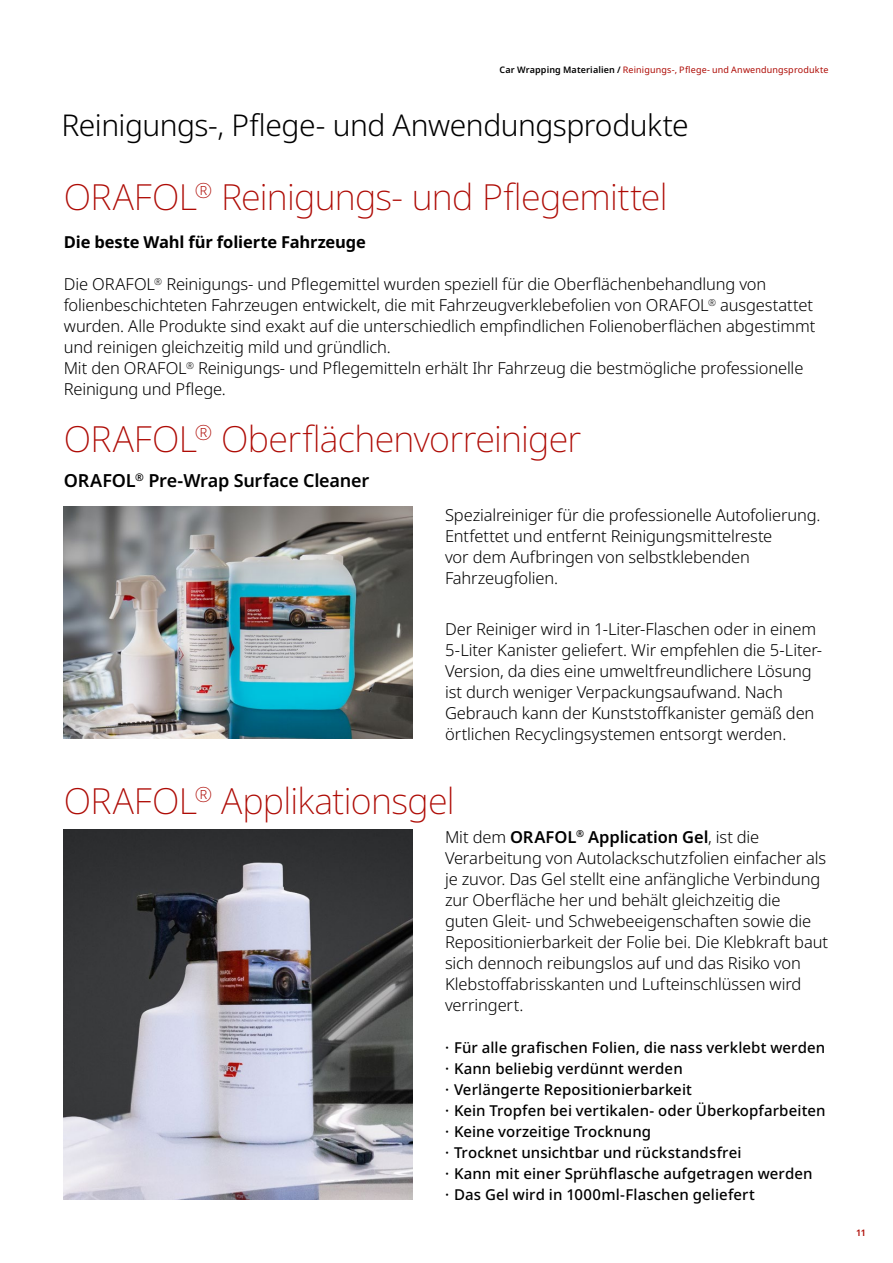
<style>
.page{position:relative;width:893px;height:1263px;background:#fff}
.page>*{position:absolute;margin:0;border:0;box-sizing:border-box;transform-origin:0 0}
.Sub_heading{font:200 36px "Noto Sans";letter-spacing:-.02em;color:#ae0b05}
.Heading{font:300 30px "Noto Sans";letter-spacing:-.015em;color:#000}
.Bold_Header_body_text{font:600 18px "Noto Sans";letter-spacing:-.015em;color:#000}
.Introduction_paragraph{font:300 16.5px/21px "Noto Sans";letter-spacing:-.01em;color:#000}
.Bold_Header_body_text-2{font:300 16.5px/21px "Noto Sans";letter-spacing:-.01em;color:#000}
.Sub_heading-2{font:700 16.5px "Noto Sans";letter-spacing:-.01em;color:#000}
.Introduction_paragraph-2{font:500 15px/21px "Noto Sans";letter-spacing:.005em;color:#000}
.t1{font:9px "Noto Sans";letter-spacing:.015em;color:#ae0b05}
.t2{font:600 9px "Noto Sans";color:#ae0b05}
.s1{font-weight:600;color:#000}
.s2{font-weight:600}
</style>
<div class="page">
<img style="left:64px;top:506px;width:348px;height:232px">
<img style="left:64px;top:830px;width:348px;height:369px">
<p class="t1" style="left:500px;top:64px;width:330px"><span class="s1">Car Wrapping Materialien /</span> Reinigungs-, Pflege- und Anwendungsprodukte</p>
<p class="Heading" style="left:62px;top:104px;width:628px">Reinigungs-, Pflege- und Anwendungsprodukte</p>
<p class="Sub_heading" style="left:64px;top:171px;width:605px">ORAFOL<sup>®</sup> Reinigungs- und Pflegemittel</p>
<p class="Sub_heading-2" style="left:64px;top:231px;width:304px">Die beste Wahl für folierte Fahrzeuge</p>
<p class="Introduction_paragraph" style="left:64px;top:274px;width:753px">Die ORAFOL<sup>®</sup> Reinigungs- und Pflegemittel wurden speziell für die Oberflächenbehandlung von folienbeschichteten Fahrzeugen entwickelt, die mit Fahrzeugverklebefolien von ORAFOL<sup>®</sup> ausgestattet wurden. Alle Produkte sind exakt auf die unterschiedlich empfindlichen Folienoberflächen abgestimmt und reinigen gleichzeitig mild und gründlich.</p>
<p class="Introduction_paragraph" style="left:64px;top:358px;width:741px">Mit den ORAFOL<sup>®</sup> Reinigungs- und Pflegemitteln erhält Ihr Fahrzeug die bestmögliche professionelle<br>Reinigung und Pflege.</p>
<p class="Sub_heading" style="left:64px;top:413px;width:519px">ORAFOL<sup>®</sup> Oberflächenvorreiniger</p>
<p class="Bold_Header_body_text" style="left:64px;top:468px;width:307px">ORAFOL<sup>®</sup> Pre-Wrap Surface Cleaner</p>
<p class="Bold_Header_body_text-2" style="left:445px;top:505px;width:377px">Spezialreiniger für die professionelle Autofolierung.<br>Entfettet und entfernt Reinigungsmittelreste<br>vor dem Aufbringen von selbstklebenden Fahrzeugfolien.</p>
<p class="Bold_Header_body_text-2" style="left:445px;top:619px;width:379px">Der Reiniger wird in 1-Liter-Flaschen oder in einem 5-Liter Kanister geliefert. Wir empfehlen die 5-Liter-Version, da dies eine umweltfreundlichere Lösung ist durch weniger Verpackungsaufwand. Nach Gebrauch kann der Kunststoffkanister gemäß den örtlichen Recyclingsystemen entsorgt werden.</p>
<p class="Sub_heading" style="left:64px;top:775px;width:392px">ORAFOL<sup>®</sup> Applikationsgel</p>
<p class="Introduction_paragraph" style="left:445px;top:827px;width:385px">Mit dem <span class="s2">ORAFOL</span><sup>®</sup> <span class="s2">Application Gel</span>, ist die Verarbeitung von Autolackschutzfolien einfacher als je zuvor. Das Gel stellt eine anfängliche Verbindung zur Oberfläche her und behält gleichzeitig die guten Gleit- und Schwebeeigenschaften sowie die Repositionierbarkeit der Folie bei. Die Klebkraft baut sich dennoch reibungslos auf und das Risiko von Klebstoffabrisskanten und Lufteinschlüssen wird verringert.</p>
<p class="Introduction_paragraph-2" style="left:445px;top:1037px;width:382px">· Für alle grafischen Folien, die nass verklebt werden · Kann beliebig verdünnt werden</p>
<p class="Introduction_paragraph-2" style="left:445px;top:1079px;width:248px">· Verlängerte Repositionierbarkeit</p>
<p class="Introduction_paragraph-2" style="left:445px;top:1100px;width:382px">· Kein Tropfen bei vertikalen- oder Überkopfarbeiten</p>
<p class="Introduction_paragraph-2" style="left:445px;top:1121px;width:208px">· Keine vorzeitige Trocknung</p>
<p class="Introduction_paragraph-2" style="left:445px;top:1142px;width:298px">· Trocknet unsichtbar und rückstandsfrei</p>
<p class="Introduction_paragraph-2" style="left:445px;top:1163px;width:369px">· Kann mit einer Sprühflasche aufgetragen werden · Das Gel wird in 1000ml-Flaschen geliefert</p>
<p class="t2" style="left:856px;top:1226px;width:11px">11</p>
</div>
